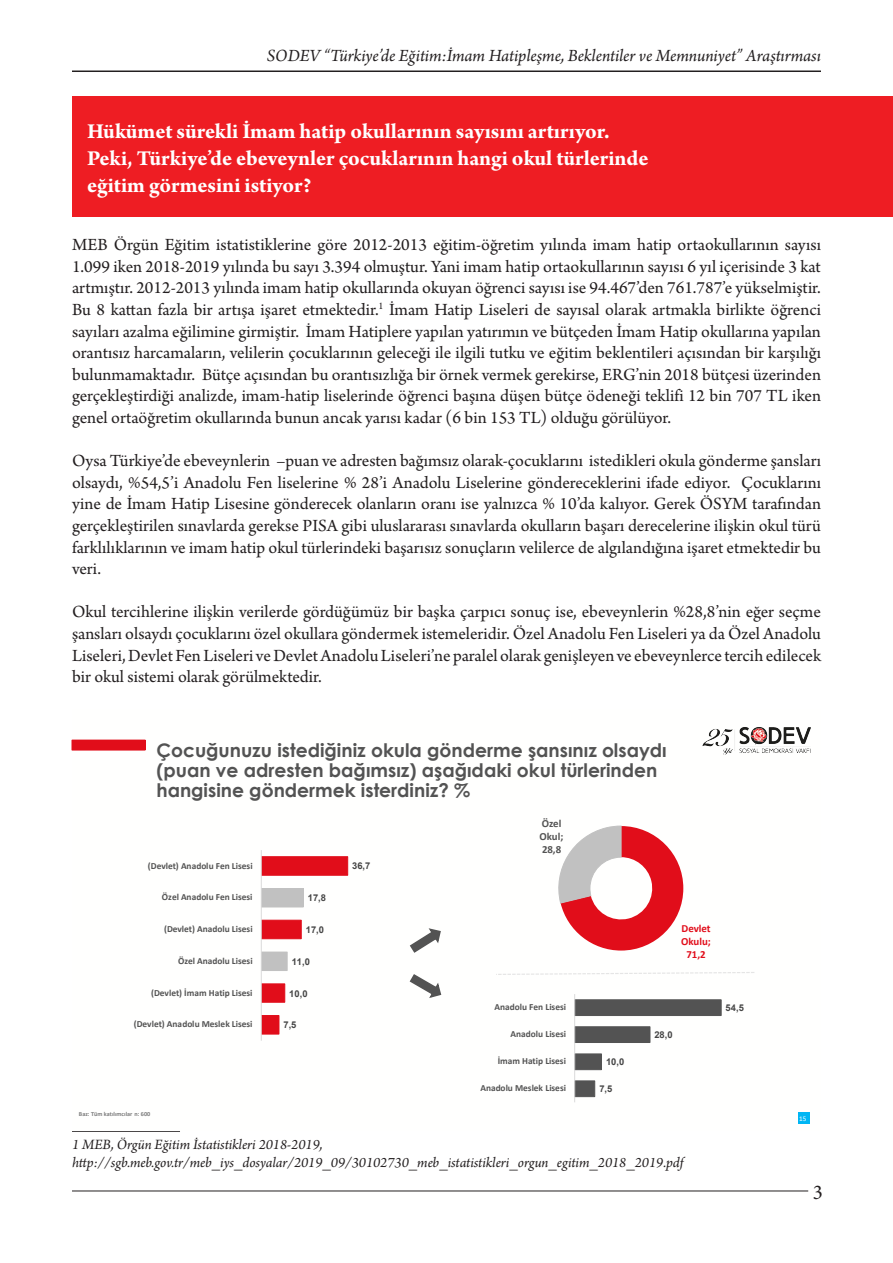
<style>
.page{position:relative;width:893px;height:1263px;background:#fff}
.page>*{position:absolute;margin:0;border:0;box-sizing:border-box;transform-origin:0 0}
.t1{font:700 22.5px/27px "Arno Pro";color:#fff}
.t2{font:21px "Minion Pro";color:#231f20}
.t3{font:700 18.75px/20.2px "Century Gothic";color:#535353}
.t4{font:18px/21.6px "Arno Pro";color:#231f20;text-align:justify}
.t5{font:italic 18px "Arno Pro";letter-spacing:-.005em;color:#231f20}
.dipnot{font:italic 15px/18px "Arno Pro";color:#231f20}
.t6{font:700 10.8px/13.4px "Calibri";letter-spacing:-.005em;color:#e10d1a;text-align:center}
.t7{font:700 10.8px/13.4px "Calibri";letter-spacing:-.005em;color:#535353}
.t8{font:700 9.3px "Calibri";letter-spacing:-.005em;color:#535353}
.t9{font:700 9.3px "Arial";letter-spacing:.005em;color:#454545}
.t10{font:7.05px "Calibri";color:#fff}
.t11{font:700 6.15px "Calibri";letter-spacing:-.005em;color:#7a7a7a}
</style>
<div class="page">
<hr style="left:72px;top:1190px;width:736px;height:1px;background:#231f20">
<hr style="left:72px;top:71px;width:749px;height:1px;background:#231f20">
<hr style="left:72px;top:1130px;width:108px;height:2px;background:#231f20">
<div style="left:72px;top:96px;width:821px;height:120px;background:#ee1d23"></div>
<div style="left:72px;top:710px;width:749px;height:421px;background:#fffffe"></div>
<img style="left:703px;top:727px;width:108px;height:27px">
<div style="left:798px;top:1112px;width:11px;height:12px;background:#00b6f4"></div>
<div style="left:72px;top:740px;width:73px;height:10px;background:#e10d1a"></div>
<svg style="left:262px;top:856px;width:86px;height:179px"></svg>
<hr style="left:261px;top:850px;width:1px;height:191px;background:#dadada">
<svg style="left:558px;top:825px;width:125px;height:125px"></svg>
<svg style="left:575px;top:999px;width:147px;height:98px"></svg>
<hr style="left:574px;top:994px;width:1px;height:108px;background:#dadada">
<svg style="left:409px;top:928px;width:32px;height:25px"></svg>
<svg style="left:409px;top:974px;width:33px;height:24px"></svg>
<svg style="left:496px;top:972px;width:259px;height:3px"></svg>
<p class="t5" style="left:267px;top:46px;width:555px">SODEV “Türkiye’de Eğitim:İmam Hatipleşme, Beklentiler ve Memnuniyet” Araştırması</p>
<p class="t1" style="left:87px;top:119px;width:563px">Hükümet sürekli İmam hatip okullarının sayısını artırıyor.<br>Peki, Türkiye’de ebeveynler çocuklarının hangi okul türlerinde eğitim görmesini istiyor?</p>
<p class="t4" style="left:72px;top:235px;width:750px">MEB Örgün Eğitim istatistiklerine göre 2012-2013 eğitim-öğretim yılında imam hatip ortaokullarının sayısı 1.099 iken 2018-2019 yılında bu sayı 3.394 olmuştur. Yani imam hatip ortaokullarının sayısı 6 yıl içerisinde 3 kat artmıştır. 2012-2013 yılında imam hatip okullarında okuyan öğrenci sayısı ise 94.467’den 761.787’e yükselmiştir.<br>Bu 8 kattan fazla bir artışa işaret etmektedir.<sup>1</sup> İmam Hatip Liseleri de sayısal olarak artmakla birlikte öğrenci sayıları azalma eğilimine girmiştir. İmam Hatiplere yapılan yatırımın ve bütçeden İmam Hatip okullarına yapılan orantısız harcamaların, velilerin çocuklarının geleceği ile ilgili tutku ve eğitim beklentileri açısından bir karşılığı bulunmamaktadır. Bütçe açısından bu orantısızlığa bir örnek vermek gerekirse, ERG’nin 2018 bütçesi üzerinden gerçekleştirdiği analizde, imam-hatip liselerinde öğrenci başına düşen bütçe ödeneği teklifi 12 bin 707 TL iken genel ortaöğretim okullarında bunun ancak yarısı kadar (6 bin 153 TL) olduğu görülüyor.</p>
<p class="t4" style="left:72px;top:451px;width:750px">Oysa Türkiye’de ebeveynlerin –puan ve adresten bağımsız olarak-çocuklarını istedikleri okula gönderme şansları olsaydı, %54,5’i Anadolu Fen liselerine % 28’i Anadolu Liselerine göndereceklerini ifade ediyor. Çocuklarını yine de İmam Hatip Lisesine gönderecek olanların oranı ise yalnızca % 10’da kalıyor. Gerek ÖSYM tarafından gerçekleştirilen sınavlarda gerekse PISA gibi uluslararası sınavlarda okulların başarı derecelerine ilişkin okul türü farklılıklarının ve imam hatip okul türlerindeki başarısız sonuçların velilerce de algılandığına işaret etmektedir bu veri.</p>
<p class="t4" style="left:72px;top:602px;width:751px">Okul tercihlerine ilişkin verilerde gördüğümüz bir başka çarpıcı sonuç ise, ebeveynlerin %28,8’nin eğer seçme şansları olsaydı çocuklarını özel okullara göndermek istemeleridir. Özel Anadolu Fen Liseleri ya da Özel Anadolu Liseleri, Devlet Fen Liseleri ve Devlet Anadolu Liseleri’ne paralel olarak genişleyen ve ebeveynlerce tercih edilecek bir okul sistemi olarak görülmektedir.</p>
<p class="t3" style="left:156px;top:739px;width:512px">Çocuğunuzu istediğiniz okula gönderme şansınız olsaydı (puan ve adresten bağımsız) aşağıdaki okul türlerinden hangisine göndermek isterdiniz? %</p>
<p class="t8" style="left:148px;top:859px;width:106px">(Devlet) Anadolu Fen Lisesi</p>
<p class="t8" style="left:162px;top:891px;width:92px">Özel Anadolu Fen Lisesi</p>
<p class="t8" style="left:164px;top:922px;width:90px">(Devlet) Anadolu Lisesi</p>
<p class="t8" style="left:178px;top:954px;width:76px">Özel Anadolu Lisesi</p>
<p class="t8" style="left:151px;top:986px;width:103px">(Devlet) İmam Hatip Lisesi</p>
<p class="t8" style="left:134px;top:1018px;width:120px">(Devlet) Anadolu Meslek Lisesi</p>
<p class="t9" style="left:308px;top:891px;width:20px">17,8</p>
<p class="t9" style="left:306px;top:923px;width:20px">17,0</p>
<p class="t9" style="left:292px;top:955px;width:20px">11,0</p>
<p class="t9" style="left:289px;top:987px;width:20px">10,0</p>
<p class="t9" style="left:283px;top:1018px;width:15px">7,5</p>
<p class="t9" style="left:352px;top:859px;width:20px">36,7</p>
<p class="t11" style="left:79px;top:1109px;width:73px">Baz: Tüm katılımcılar n: 600</p>
<p class="t7" style="left:540px;top:816px;width:25px">Özel<br>Okul;<br>28,8</p>
<p class="t8" style="left:494px;top:1000px;width:73px">Anadolu Fen Lisesi</p>
<p class="t8" style="left:511px;top:1027px;width:57px">Anadolu Lisesi</p>
<p class="t8" style="left:498px;top:1055px;width:70px">İmam Hatip Lisesi</p>
<p class="t8" style="left:480px;top:1082px;width:87px">Anadolu Meslek Lisesi</p>
<p class="t9" style="left:606px;top:1055px;width:20px">10,0</p>
<p class="t9" style="left:599px;top:1082px;width:15px">7,5</p>
<p class="t6" style="left:681px;top:921px;width:31px">Devlet<br>Okulu;<br>71,2</p>
<p class="t9" style="left:654px;top:1028px;width:20px">28,0</p>
<p class="dipnot" style="left:72px;top:1136px;width:613px">1 MEB, Örgün Eğitim İstatistikleri 2018-2019, http://sgb.meb.gov.tr/meb_iys_dosyalar/2019_09/30102730_meb_istatistikleri_orgun_egitim_2018_2019.pdf</p>
<p class="t9" style="left:726px;top:1001px;width:20px">54,5</p>
<p class="t10" style="left:799px;top:1113px;width:9px">15</p>
<p class="t2" style="left:813px;top:1178px;width:12px">3</p>
</div>
